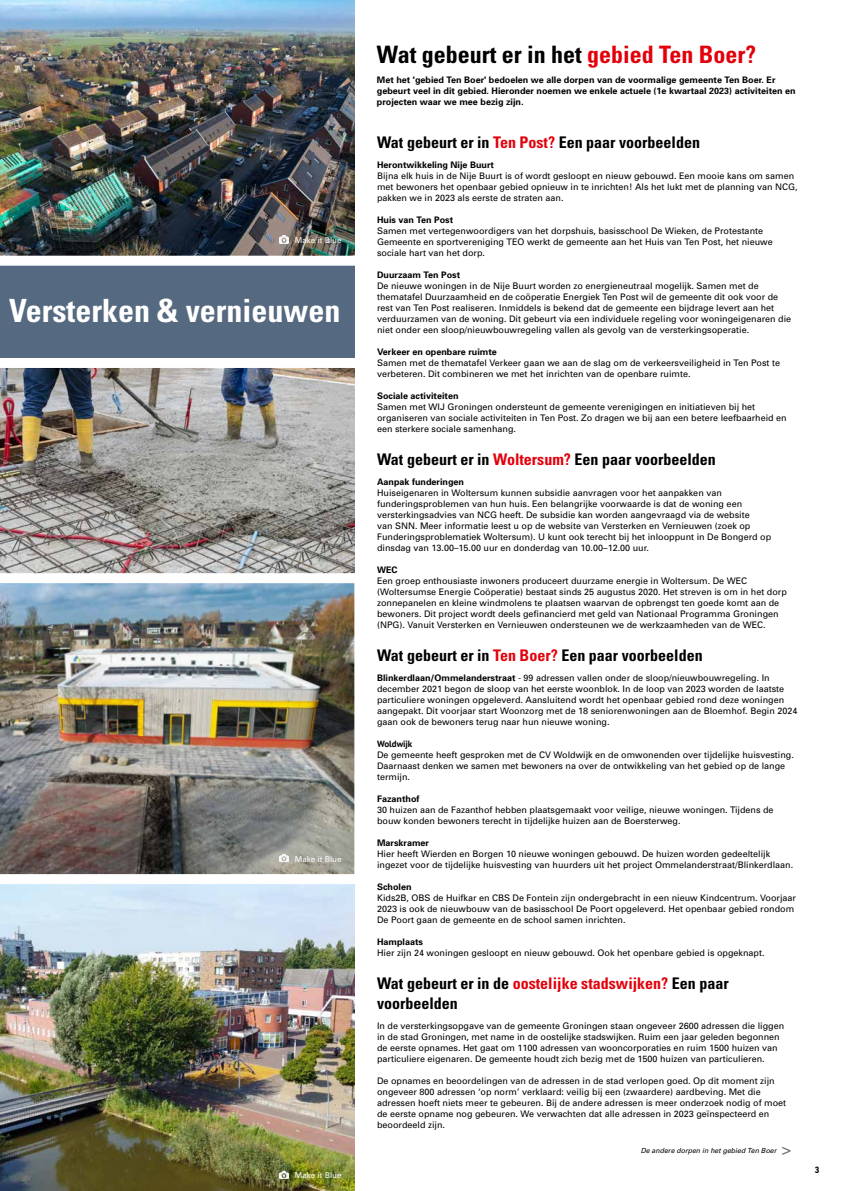
<style>
.page{position:relative;width:842px;height:1191px;background:#fff}
.page>*{position:absolute;margin:0;border:0;box-sizing:border-box;transform-origin:0 0}
.t1{font:700 condensed 32px "Univers";color:#fff}
.t2{font:700 condensed 24px "Univers";color:#000}
.t3{font:17px "Univers";color:#6e6e6e}
.t4{font:700 condensed 16px/20px "Univers";color:#000}
.t5{font:9px/11px "Univers";color:#000}
.t6{font:700 9px/11px "Univers";color:#000}
.t7{font:700 9px "PT Sans";color:#000}
.t8{font:700 condensed 9px "Univers";color:#000}
.t9{font:8px "Univers";color:#fff}
.t10{font:italic 7px "Univers";color:#000}
.s1{color:#e3000b}
.s2{font-weight:700}
</style>
<div class="page">
<div style="left:0;top:261px;width:354px;height:102px;background:#556981"></div>
<img style="left:0;top:0;width:354px;height:256px">
<img style="left:0;top:368px;width:354px;height:205px">
<img style="left:0;top:583px;width:354px;height:291px">
<img style="left:0;top:884px;width:354px;height:307px">
<svg style="left:279px;top:236px;width:10px;height:7px"></svg>
<svg style="left:279px;top:854px;width:10px;height:7px"></svg>
<svg style="left:279px;top:1171px;width:10px;height:7px"></svg>
<div style="left:0;top:256px;width:356px;height:10px;background:#fff"></div>
<div style="left:0;top:358px;width:356px;height:10px;background:#fff"></div>
<p class="t9" style="left:295px;top:235px;width:48px">Make it Blue</p>
<h1 class="t1" style="left:9px;top:291px;width:333px">Versterken &amp; vernieuwen</h1>
<p class="t9" style="left:295px;top:853px;width:48px">Make it Blue</p>
<p class="t9" style="left:295px;top:1170px;width:48px">Make it Blue</p>
<h2 class="t2" style="left:377px;top:40px;width:381px">Wat gebeurt er in het <span class="s1">gebied Ten Boer?</span></h2>
<p class="t6" style="left:377px;top:74px;width:420px">Met het 'gebied Ten Boer' bedoelen we alle dorpen van de voormalige gemeente Ten Boer. Er gebeurt veel in dit gebied. Hieronder noemen we enkele actuele (1e kwartaal 2023) activiteiten en projecten waar we mee bezig zijn.</p>
<h3 class="t4" style="left:377px;top:132px;width:324px">Wat gebeurt er in <span class="s1">Ten Post?</span> Een paar voorbeelden</h3>
<p class="t6" style="left:377px;top:159px;width:119px">Herontwikkeling Nije Buurt</p>
<p class="t5" style="left:377px;top:170px;width:422px">Bijna elk huis in de Nije Buurt is of wordt gesloopt en nieuw gebouwd. Een mooie kans om samen met bewoners het openbaar gebied opnieuw in te inrichten! Als het lukt met de planning van NCG, pakken we in 2023 als eerste de straten aan.</p>
<p class="t6" style="left:377px;top:214px;width:78px">Huis van Ten Post</p>
<p class="t5" style="left:377px;top:225px;width:397px">Samen met vertegenwoordigers van het dorpshuis, basisschool De Wieken, de Protestante<br>Gemeente en sportvereniging TEO werkt de gemeente aan het Huis van Ten Post, het nieuwe sociale hart van het dorp.</p>
<p class="t6" style="left:377px;top:269px;width:85px">Duurzaam Ten Post</p>
<p class="t5" style="left:377px;top:280px;width:416px">De nieuwe woningen in de Nije Buurt worden zo energieneutraal mogelijk. Samen met de thematafel Duurzaamheid en de coöperatie Energiek Ten Post wil de gemeente dit ook voor de rest van Ten Post realiseren. Inmiddels is bekend dat de gemeente een bijdrage levert aan het verduurzamen van de woning. Dit gebeurt via een individuele regeling voor woningeigenaren die niet onder een sloop/nieuwbouwregeling vallen als gevolg van de versterkingsoperatie.</p>
<p class="t6" style="left:377px;top:346px;width:121px">Verkeer en openbare ruimte</p>
<p class="t5" style="left:377px;top:357px;width:405px">Samen met de thematafel Verkeer gaan we aan de slag om de verkeersveiligheid in Ten Post te verbeteren. Dit combineren we met het inrichten van de openbare ruimte.</p>
<p class="t6" style="left:377px;top:390px;width:83px">Sociale activiteiten</p>
<p class="t5" style="left:377px;top:401px;width:411px">Samen met WIJ Groningen ondersteunt de gemeente verenigingen en initiatieven bij het organiseren van sociale activiteiten in Ten Post. Zo dragen we bij aan een betere leefbaarheid en een sterkere sociale samenhang.</p>
<h3 class="t4" style="left:377px;top:449px;width:340px">Wat gebeurt er in <span class="s1">Woltersum?</span> Een paar voorbeelden</h3>
<p class="t6" style="left:377px;top:476px;width:89px">Aanpak funderingen</p>
<p class="t5" style="left:377px;top:487px;width:396px">Huiseigenaren in Woltersum kunnen subsidie aanvragen voor het aanpakken van funderingsproblemen van hun huis. Een belangrijke voorwaarde is dat de woning een versterkingsadvies van NCG heeft. De subsidie kan worden aangevraagd via de website<br>van SNN. Meer informatie leest u op de website van Versterken en Vernieuwen (zoek op Funderingsproblematiek Woltersum). U kunt ook terecht bij het inlooppunt in De Bongerd op dinsdag van 13.00–15.00 uur en donderdag van 10.00–12.00 uur.</p>
<p class="t6" style="left:377px;top:564px;width:22px">WEC</p>
<p class="t5" style="left:377px;top:575px;width:411px">Een groep enthousiaste inwoners produceert duurzame energie in Woltersum. De WEC (Woltersumse Energie Coöperatie) bestaat sinds 25 augustus 2020. Het streven is om in het dorp zonnepanelen en kleine windmolens te plaatsen waarvan de opbrengst ten goede komt aan de bewoners. Dit project wordt deels gefinancierd met geld van Nationaal Programma Groningen (NPG). Vanuit Versterken en Vernieuwen ondersteunen we de werkzaamheden van de WEC.</p>
<h3 class="t4" style="left:377px;top:645px;width:327px">Wat gebeurt er in <span class="s1">Ten Boer?</span> Een paar voorbeelden</h3>
<p class="t5" style="left:377px;top:672px;width:422px"><span class="s2">Blinkerdlaan/Ommelanderstraat</span> - 99 adressen vallen onder de sloop/nieuwbouwregeling. In december 2021 begon de sloop van het eerste woonblok. In de loop van 2023 worden de laatste particuliere woningen opgeleverd. Aansluitend wordt het openbaar gebied rond deze woningen aangepakt. Dit voorjaar start Woonzorg met de 18 seniorenwoningen aan de Bloemhof. Begin 2024 gaan ook de bewoners terug naar hun nieuwe woning.</p>
<p class="t7" style="left:377px;top:738px;width:37px">Woldwijk</p>
<p class="t5" style="left:377px;top:749px;width:418px">De gemeente heeft gesproken met de CV Woldwijk en de omwonenden over tijdelijke huisvesting.<br>Daarnaast denken we samen met bewoners na over de ontwikkeling van het gebied op de lange termijn.</p>
<p class="t6" style="left:377px;top:793px;width:44px">Fazanthof</p>
<p class="t5" style="left:377px;top:804px;width:398px">30 huizen aan de Fazanthof hebben plaatsgemaakt voor veilige, nieuwe woningen. Tijdens de bouw konden bewoners terecht in tijdelijke huizen aan de Boersterweg.</p>
<p class="t6" style="left:377px;top:837px;width:54px">Marskramer</p>
<p class="t5" style="left:377px;top:848px;width:418px">Hier heeft Wierden en Borgen 10 nieuwe woningen gebouwd. De huizen worden gedeeltelijk ingezet voor de tijdelijke huisvesting van huurders uit het project Ommelanderstraat/Blinkerdlaan.</p>
<p class="t6" style="left:377px;top:881px;width:36px">Scholen</p>
<p class="t5" style="left:377px;top:892px;width:420px">Kids2B, OBS de Huifkar en CBS De Fontein zijn ondergebracht in een nieuw Kindcentrum. Voorjaar<br>2023 is ook de nieuwbouw van de basisschool De Poort opgeleverd. Het openbaar gebied rondom<br>De Poort gaan de gemeente en de school samen inrichten.</p>
<p class="t6" style="left:377px;top:936px;width:48px">Hamplaats</p>
<p class="t5" style="left:377px;top:947px;width:389px">Hier zijn 24 woningen gesloopt en nieuw gebouwd. Ook het openbare gebied is opgeknapt.</p>
<h3 class="t4" style="left:377px;top:973px;width:353px">Wat gebeurt er in de <span class="s1">oostelijke stadswijken?</span> Een paar voorbeelden</h3>
<p class="t5" style="left:377px;top:1020px;width:409px">In de versterkingsopgave van de gemeente Groningen staan ongeveer 2600 adressen die liggen in de stad Groningen, met name in de oostelijke stadswijken. Ruim een jaar geleden begonnen de eerste opnames. Het gaat om 1100 adressen van wooncorporaties en ruim 1500 huizen van particuliere eigenaren. De gemeente houdt zich bezig met de 1500 huizen van particulieren.</p>
<p class="t5" style="left:377px;top:1075px;width:411px">De opnames en beoordelingen van de adressen in de stad verlopen goed. Op dit moment zijn ongeveer 800 adressen ‘op norm’ verklaard: veilig bij een (zwaardere) aardbeving. Met die adressen hoeft niets meer te gebeuren. Bij de andere adressen is meer onderzoek nodig of moet de eerste opname nog gebeuren. We verwachten dat alle adressen in 2023 geïnspecteerd en beoordeeld zijn.</p>
<p class="t10" style="left:641px;top:1145px;width:137px">De andere dorpen in het gebied Ten Boer</p>
<h3 class="t3" style="left:781px;top:1138px;width:11px">&gt;</h3>
<p class="t8" style="left:815px;top:1164px;width:5px">3</p>
</div>
